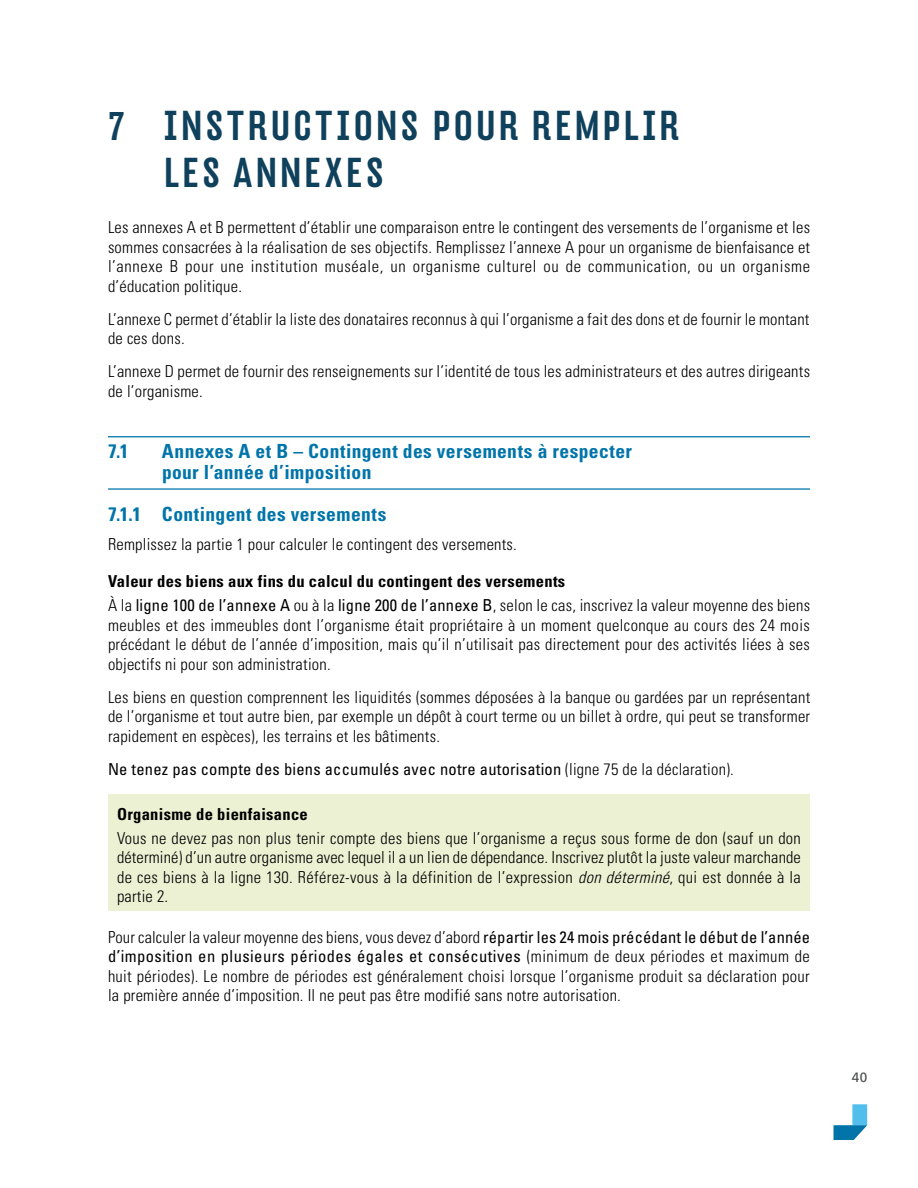
<style>
.page{position:relative;width:918px;height:1188px;background:#fff}
.page>*{position:absolute;margin:0;border:0;box-sizing:border-box;transform-origin:0 0}
.t1{font:500 40.5px/46.5px "Hydra OT";letter-spacing:.07em;color:#0f415d}
.t2{font:700 condensed 19.5px/21px "Univers LT Std";letter-spacing:.02em;color:#0074a9}
.t3{font:300 condensed 16.5px/19.5px "Univers LT Std";letter-spacing:.015em;color:#000;text-align:justify}
.t4{font:700 condensed 16.5px/24px "Univers LT Std";letter-spacing:.02em;color:#000}
.t5{font:condensed 16.5px "Univers LT Std";letter-spacing:.015em;color:#000}
.t6{font:13.5px "Frutiger LT Pro";color:#4b504e}
.s1{font-weight:300}
.s2{font-weight:400}
.s3{font-style:italic}
</style>
<div class="page">
<div style="left:852px;top:1104px;width:15px;height:21px;background:#52beec"></div>
<svg style="left:834px;top:1125px;width:33px;height:15px"></svg>
<hr style="left:108px;top:436px;width:702px;height:1px;background:#0074a9">
<hr style="left:108px;top:488px;width:702px;height:2px;background:#0074a9">
<div style="left:108px;top:794px;width:702px;height:117px;background:#ebf1d2"></div>
<h1 class="t1" style="left:164px;top:103px;width:517px;text-indent:-56px">7 INSTRUCTIONS POUR REMPLIR<br>LES ANNEXES</h1>
<p class="t3" style="left:108px;top:218px;width:704px">Les annexes A et B permettent d’établir une comparaison entre le contingent des versements de l’organisme et les sommes consacrées à la réalisation de ses objectifs. Remplissez l’annexe A pour un organisme de bienfaisance et l’annexe B pour une institution muséale, un organisme culturel ou de communication, ou un organisme d’éducation politique.</p>
<p class="t3" style="left:108px;top:309px;width:703px">L’annexe C permet d’établir la liste des donataires reconnus à qui l’organisme a fait des dons et de fournir le montant de ces dons.</p>
<p class="t3" style="left:108px;top:362px;width:704px">L’annexe D permet de fournir des renseignements sur l’identité de tous les administrateurs et des autres dirigeants de l’organisme.</p>
<p class="t2" style="left:108px;top:441px;width:22px">7.1</p>
<p class="t2" style="left:162px;top:441px;width:472px">Annexes A et B – Contingent des versements à respecter pour l’année d’imposition</p>
<p class="t2" style="left:108px;top:504px;width:280px">7.1.1 Contingent des versements</p>
<p class="t3" style="left:108px;top:534px;width:410px">Remplissez la partie 1 pour calculer le contingent des versements.</p>
<p class="t4" style="left:108px;top:569px;width:704px">Valeur des biens aux fins du calcul du contingent des versements<br><span class="s1">À la</span> <span class="s2">ligne 100 de l’annexe A</span> <span class="s1">ou à la</span> <span class="s2">ligne 200 de l’annexe B</span><span class="s1">, selon le cas, inscrivez la valeur moyenne des biens</span></p>
<p class="t3" style="left:108px;top:615px;width:703px">meubles et des immeubles dont l’organisme était propriétaire à un moment quelconque au cours des 24 mois précédant le début de l’année d’imposition, mais qu’il n’utilisait pas directement pour des activités liées à ses objectifs ni pour son administration.</p>
<p class="t3" style="left:108px;top:687px;width:704px">Les biens en question comprennent les liquidités (sommes déposées à la banque ou gardées par un représentant de l’organisme et tout autre bien, par exemple un dépôt à court terme ou un billet à ordre, qui peut se transformer rapidement en espèces), les terrains et les bâtiments.</p>
<p class="t5" style="left:108px;top:759px;width:627px">Ne tenez pas compte des biens accumulés avec notre autorisation <span class="s1">(ligne 75 de la déclaration).</span></p>
<p class="t4" style="left:117px;top:802px;width:192px">Organisme de bienfaisance</p>
<p class="t3" style="left:117px;top:828px;width:685px">Vous ne devez pas non plus tenir compte des biens que l’organisme a reçus sous forme de don (sauf un don déterminé) d’un autre organisme avec lequel il a un lien de dépendance. Inscrivez plutôt la juste valeur marchande de ces biens à la ligne 130. Référez-vous à la définition de l’expression <span class="s3">dondéterminé</span>, qui est donnée à la partie 2.</p>
<p class="t3" style="left:108px;top:927px;width:704px">Pour calculer la valeur moyenne des biens, vous devez d’abord <span class="s2">répartir les 24 mois précédant le début de l’année d’imposition en plusieurs périodes égales et consécutives</span> (minimum de deux périodes et maximum de huit périodes). Le nombre de périodes est généralement choisi lorsque l’organisme produit sa déclaration pour la première année d’imposition. Il ne peut pas être modifié sans notre autorisation.</p>
<p class="t6" style="left:852px;top:1069px;width:17px">40</p>
</div>
